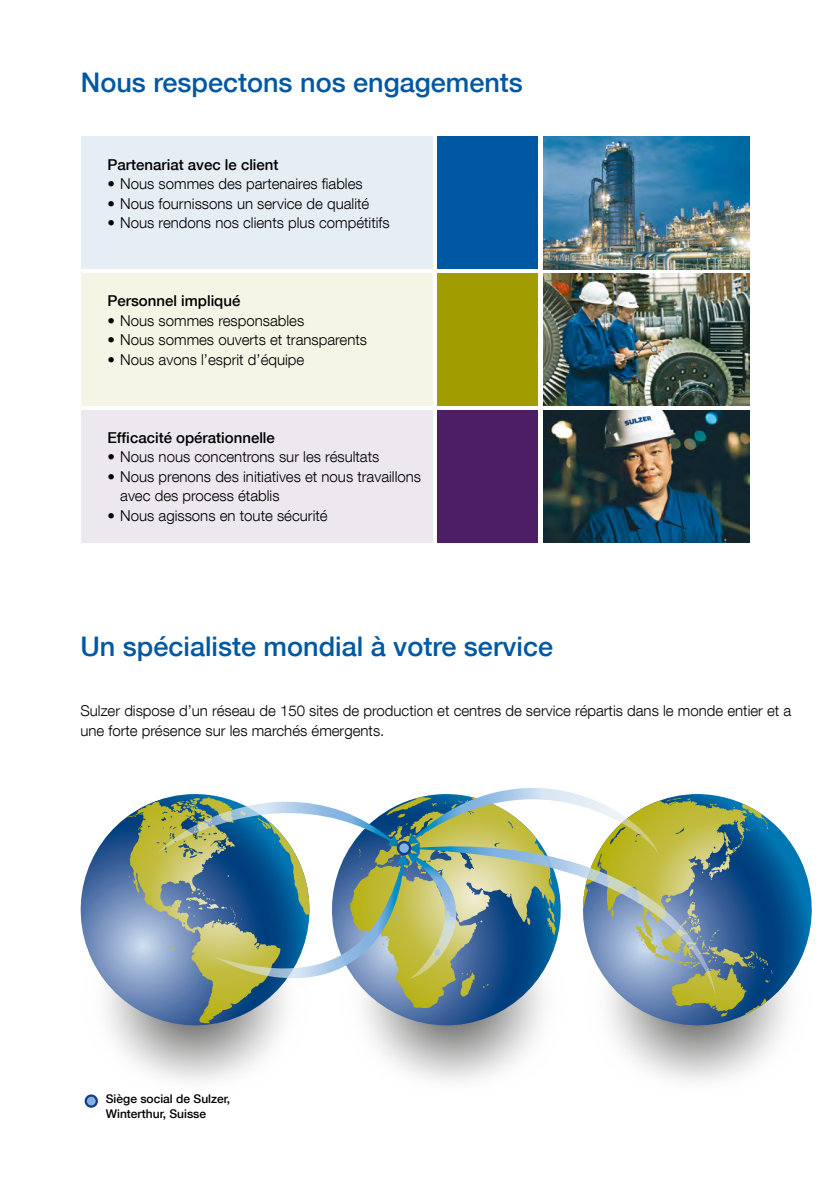
<style>
.page{position:relative;width:830px;height:1191px;background:#fff}
.page>*{position:absolute;margin:0;border:0;box-sizing:border-box;transform-origin:0 0}
.t1{font:500 27px "Helvetica Neue LT Com";color:#0058a2}
.Body_text{font:300 15px/19.5px "Helvetica Neue LT Com";color:#000}
.Body_text__bullets{font:500 15px "Helvetica Neue LT Com";color:#000}
.Image_caption{font:500 12px "Helvetica Neue LT Com";color:#000}
</style>
<div class="page">
<div style="left:81px;top:137px;width:351px;height:132px;background:#e6eef5"></div>
<div style="left:81px;top:273px;width:351px;height:132px;background:#f5f5e6"></div>
<div style="left:81px;top:410px;width:351px;height:132px;background:#ede8ef"></div>
<img style="left:543px;top:137px;width:205px;height:132px">
<img style="left:543px;top:410px;width:205px;height:132px">
<img style="left:543px;top:273px;width:205px;height:132px">
<div style="left:437px;top:137px;width:101px;height:132px;background:#0058a2"></div>
<div style="left:437px;top:273px;width:101px;height:132px;background:#a19d00"></div>
<div style="left:437px;top:410px;width:101px;height:132px;background:#4d1e65"></div>
<svg style="left:354px;top:978px;width:198px;height:63px"></svg>
<svg style="left:80px;top:817px;width:219px;height:224px"></svg>
<svg style="left:599px;top:794px;width:213px;height:247px"></svg>
<svg style="left:127px;top:788px;width:563px;height:190px"></svg>
<svg style="left:409px;top:842px;width:306px;height:153px;background:#98ab9b"></svg>
<svg style="left:398px;top:842px;width:12px;height:12px"></svg>
<div style="left:396px;top:841px;width:15px;height:14px;border:2px solid #143c88;border-radius:50%"></div>
<div style="left:86px;top:1095px;width:11px;height:11px;background:#81b2e1;border-radius:50%"></div>
<div style="left:85px;top:1094px;width:13px;height:13px;border:2px solid #143c88;border-radius:50%"></div>
<p class="t1" style="left:81px;top:66px;width:443px">Nous respectons nos engagements</p>
<p class="Body_text__bullets" style="left:107px;top:155px;width:172px">Partenariat avec le client</p>
<p class="Body_text" style="left:107px;top:174px;width:257px">• Nous sommes des partenaires fiables</p>
<p class="Body_text" style="left:107px;top:193px;width:263px">• Nous fournissons un service de qualité</p>
<p class="Body_text" style="left:107px;top:213px;width:283px">• Nous rendons nos clients plus compétitifs</p>
<p class="Body_text__bullets" style="left:107px;top:292px;width:134px">Personnel impliqué</p>
<p class="Body_text" style="left:107px;top:310px;width:198px">• Nous sommes responsables</p>
<p class="Body_text" style="left:107px;top:330px;width:261px">• Nous sommes ouverts et transparents</p>
<p class="Body_text" style="left:107px;top:349px;width:198px">• Nous avons l’esprit d’équipe</p>
<p class="Body_text__bullets" style="left:107px;top:428px;width:169px">Efficacité opérationnelle</p>
<p class="Body_text" style="left:107px;top:447px;width:273px">• Nous nous concentrons sur les résultats</p>
<p class="Body_text" style="left:120px;top:466px;width:302px;text-indent:-13px">• Nous prenons des initiatives et nous travaillons avec des process établis</p>
<p class="Body_text" style="left:107px;top:505px;width:222px">• Nous agissons en toute sécurité</p>
<p class="t1" style="left:80px;top:630px;width:474px">Un spécialiste mondial à votre service</p>
<p class="Body_text" style="left:80px;top:700px;width:712px">Sulzer dispose d’un réseau de 150 sites de production et centres de service répartis dans le monde entier et a une forte présence sur les marchés émergents.</p>
<p class="Image_caption" style="left:106px;top:1091px;width:126px">Siège social de Sulzer,</p>
<p class="Image_caption" style="left:106px;top:1106px;width:102px">Winterthur, Suisse</p>
</div>
